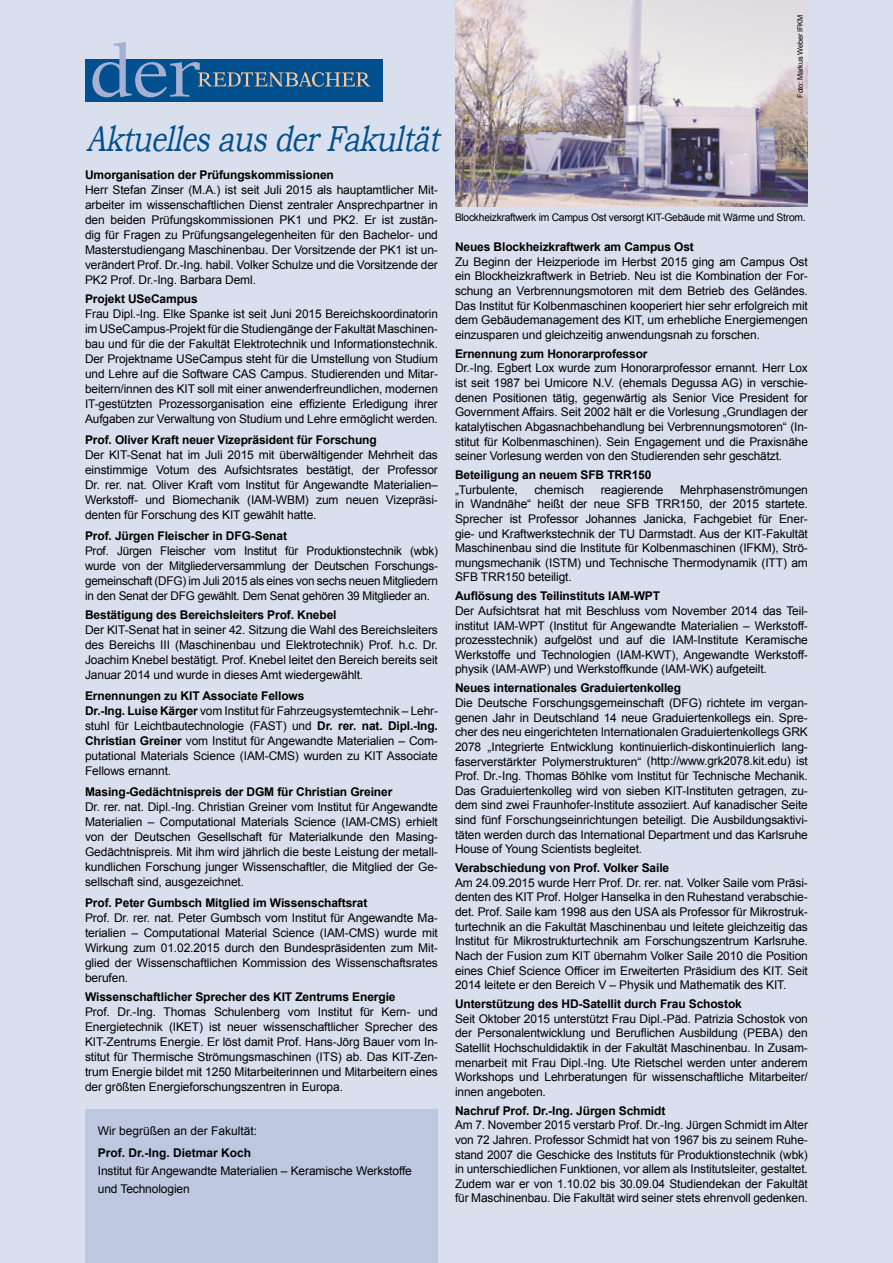
<style>
.page{position:relative;width:893px;height:1263px;background:#dadfed}
.page>*{position:absolute;margin:0;border:0;box-sizing:border-box;transform-origin:0 0}
.t1{font:italic 36px "Bookman Old Style";color:#00508f;scale:.78 1}
.t2{font:12px/15px "Arial";letter-spacing:-.01em;color:#000;text-align:justify}
.t3{font:700 12px "Arial";letter-spacing:-.01em;color:#000}
.t4{font:10.5px "Arial";letter-spacing:-.025em;color:#000}
.t5{font:7.5px "Arial";letter-spacing:-.02em;color:#000}
.s1{font-weight:700}
</style>
<div class="page">
<div style="left:85px;top:60px;width:297px;height:42px;background:#00508f"></div>
<svg style="left:92px;top:42px;width:278px;height:55px"></svg>
<img style="left:455px;top:0;width:352px;height:206px">
<div style="left:85px;top:1109px;width:353px;height:154px;background:#bdc8e0"></div>
<h1 class="t1" style="left:87px;top:115px;width:466px">AktuellesausderFakultät</h1>
<p class="t3" style="left:85px;top:167px;width:250px">Umorganisation der Prüfungskommissionen</p>
<p class="t2" style="left:85px;top:182px;width:354px">Herr Stefan Zinser (M.A.) ist seit Juli 2015 als hauptamtlicher Mit&shy;arbeiter im wissenschaftlichen Dienst zentraler Ansprechpartner in den beiden Prüfungskommissionen PK1 und PK2. Er ist zustän&shy;dig für Fragen zu Prüfungsangelegenheiten für den Bachelor- und Masterstudiengang Maschinenbau. Der Vorsitzende der PK1 ist un&shy;verändert Prof. Dr.-Ing. habil. Volker Schulze und die Vorsitzende der PK2 Prof. Dr.-Ing. Barbara Deml.</p>
<p class="t3" style="left:85px;top:291px;width:114px">Projekt USeCampus</p>
<p class="t2" style="left:85px;top:306px;width:354px">Frau Dipl.-Ing. Elke Spanke ist seit Juni 2015 Bereichskoordinatorin im USeCampus-Projekt für die Studiengänge der Fakultät Maschinen&shy;bau und für die der Fakultät Elektrotechnik und Informationstechnik.<br>Der Projektname USeCampus steht für die Umstellung von Studium und Lehre auf die Software CAS Campus. Studierenden und Mitar&shy;beitern/innen des KIT soll mit einer anwenderfreundlichen, modernen IT-gestützten Prozessorganisation eine effiziente Erledigung ihrer Aufgaben zur Verwaltung von Studium und Lehre ermöglicht werden.</p>
<p class="t3" style="left:85px;top:432px;width:293px">Prof. Oliver Kraft neuer Vizepräsident für Forschung</p>
<p class="t2" style="left:85px;top:447px;width:354px">Der KIT-Senat hat im Juli 2015 mit überwältigender Mehrheit das einstimmige Votum des Aufsichtsrates bestätigt, der Professor Dr. rer. nat. Oliver Kraft vom Institut für Angewandte Materialien– Werkstoff- und Biomechanik (IAM-WBM) zum neuen Vizepräsi&shy;denten für Forschung des KIT gewählt hatte.</p>
<p class="t3" style="left:85px;top:527px;width:203px">Prof. Jürgen Fleischer in DFG-Senat</p>
<p class="t2" style="left:85px;top:543px;width:354px">Prof. Jürgen Fleischer vom Institut für Produktionstechnik (wbk) wurde von der Mitgliederversammlung der Deutschen Forschungs&shy;gemeinschaft (DFG) im Juli 2015 als eines von sechs neuen Mitgliedern in den Senat der DFG gewählt. Dem Senat gehören 39 Mitglieder an.</p>
<p class="t3" style="left:85px;top:607px;width:253px">Bestätigung des Bereichsleiters Prof. Knebel</p>
<p class="t2" style="left:85px;top:622px;width:354px">Der KIT-Senat hat in seiner 42. Sitzung die Wahl des Bereichsleiters des Bereichs III (Maschinenbau und Elektrotechnik) Prof. h.c. Dr.<br>Joachim Knebel bestätigt. Prof. Knebel leitet den Bereich bereits seit Januar 2014 und wurde in dieses Amt wiedergewählt.</p>
<p class="t2" style="left:85px;top:689px;width:354px;text-align:left"><span class="s1">Ernennungen zu KIT Associate Fellows<br>Dr.-Ing. Luise Kärger</span> vom Institut für Fahrzeugsystemtechnik – Lehr&shy;stuhl für Leichtbautechnologie (FAST) und <span class="s1">Dr. rer. nat. Dipl.-Ing.<br>Christian Greiner</span> vom Institut für Angewandte Materialien – Com&shy;putational Materials Science (IAM-CMS) wurden zu KIT Associate Fellows ernannt.</p>
<p class="t3" style="left:85px;top:784px;width:309px">Masing-Gedächtnispreis der DGM für Christian Greiner</p>
<p class="t2" style="left:85px;top:799px;width:354px">Dr. rer. nat. Dipl.-Ing. Christian Greiner vom Institut für Angewandte Materialien – Computational Materials Science (IAM-CMS) erhielt von der Deutschen Gesellschaft für Materialkunde den Masing-Gedächtnispreis. Mit ihm wird jährlich die beste Leistung der metall&shy;kundlichen Forschung junger Wissenschaftler, die Mitglied der Ge&shy;sellschaft sind, ausgezeichnet.</p>
<p class="t3" style="left:85px;top:894px;width:284px">Prof. Peter Gumbsch Mitglied im Wissenschaftsrat</p>
<p class="t2" style="left:85px;top:910px;width:354px">Prof. Dr. rer. nat. Peter Gumbsch vom Institut für Angewandte Ma&shy;terialien – Computational Material Science (IAM-CMS) wurde mit Wirkung zum 01.02.2015 durch den Bundespräsidenten zum Mit&shy;glied der Wissenschaftlichen Kommission des Wissenschaftsrates berufen.</p>
<p class="t3" style="left:85px;top:989px;width:312px">Wissenschaftlicher Sprecher des KIT Zentrums Energie</p>
<p class="t2" style="left:85px;top:1004px;width:354px">Prof. Dr.-Ing. Thomas Schulenberg vom Institut für Kern- und Energietechnik (IKET) ist neuer wissenschaftlicher Sprecher des KIT-Zentrums Energie. Er löst damit Prof. Hans-Jörg Bauer vom In&shy;stitut für Thermische Strömungsmaschinen (ITS) ab. Das KIT-Zen&shy;trum Energie bildet mit 1250 Mitarbeiterinnen und Mitarbeitern eines der größten Energieforschungszentren in Europa.</p>
<p class="t2" style="left:98px;top:1123px;width:161px">Wir begrüßen an der Fakultät:</p>
<p class="t3" style="left:98px;top:1145px;width:155px">Prof. Dr.-Ing. Dietmar Koch</p>
<p class="t2" style="left:98px;top:1162px;width:316px;line-height:18px">Institut für Angewandte Materialien – Keramische Werkstoffe und Technologien</p>
<p class="t5" style="left:795px;top:98px;width:84px;rotate:-90deg">Foto: Markus Weber IFKM</p>
<p class="t4" style="left:455px;top:210px;width:352px">Blockheizkraftwerk im Campus Ost versorgt KIT-Gebäude mit Wärme und Strom.</p>
<p class="t3" style="left:455px;top:239px;width:240px">Neues Blockheizkraftwerk am Campus Ost</p>
<p class="t2" style="left:455px;top:254px;width:354px">Zu Beginn der Heizperiode im Herbst 2015 ging am Campus Ost ein Blockheizkraftwerk in Betrieb. Neu ist die Kombination der For&shy;schung an Verbrennungsmotoren mit dem Betrieb des Geländes.<br>Das Institut für Kolbenmaschinen kooperiert hier sehr erfolgreich mit dem Gebäudemanagement des KIT, um erhebliche Energiemengen einzusparen und gleichzeitig anwendungsnah zu forschen.</p>
<p class="t3" style="left:455px;top:346px;width:194px">Ernennung zum Honorarprofessor</p>
<p class="t2" style="left:455px;top:361px;width:354px">Dr.-Ing. Egbert Lox wurde zum Honorarprofessor ernannt. Herr Lox ist seit 1987 bei Umicore N.V. (ehemals Degussa AG) in verschie&shy;denen Positionen tätig, gegenwärtig als Senior Vice President for Government Affairs. Seit 2002 hält er die Vorlesung „Grundlagen der katalytischen Abgasnachbehandlung bei Verbrennungsmotoren“ (In&shy;stitut für Kolbenmaschinen). Sein Engagement und die Praxisnähe seiner Vorlesung werden von den Studierenden sehr geschätzt.</p>
<p class="t3" style="left:455px;top:467px;width:198px">Beteiligung an neuem SFB TRR150</p>
<p class="t2" style="left:455px;top:482px;width:64px">„Turbulente,</p>
<p class="t2" style="left:534px;top:482px;width:51px">chemisch</p>
<p class="t2" style="left:601px;top:482px;width:64px">reagierende</p>
<p class="t2" style="left:455px;top:482px;width:354px;text-indent:225px">Mehrphasenströmungen in Wandnähe“ heißt der neue SFB TRR150, der 2015 startete.<br>Sprecher ist Professor Johannes Janicka, Fachgebiet für Ener&shy;gie- und Kraftwerkstechnik der TU Darmstadt. Aus der KIT-Fakultät Maschinenbau sind die Institute für Kolbenmaschinen (IFKM), Strö&shy;mungsmechanik (ISTM) und Technische Thermodynamik (ITT) am SFB TRR150 beteiligt.</p>
<p class="t3" style="left:455px;top:588px;width:207px">Auflösung des Teilinstituts IAM-WPT</p>
<p class="t2" style="left:455px;top:603px;width:354px">Der Aufsichtsrat hat mit Beschluss vom November 2014 das Teil&shy;institut IAM-WPT (Institut für Angewandte Materialien – Werkstoff&shy;prozesstechnik) aufgelöst und auf die IAM-Institute Keramische Werkstoffe und Technologien (IAM-KWT), Angewandte Werkstoff&shy;physik (IAM-AWP) und Werkstoffkunde (IAM-WK) aufgeteilt.</p>
<p class="t3" style="left:455px;top:680px;width:228px">Neues internationales Graduiertenkolleg</p>
<p class="t2" style="left:455px;top:696px;width:354px;line-height:14.5px">Die Deutsche Forschungsgemeinschaft (DFG) richtete im vergan&shy;genen Jahr in Deutschland 14 neue Graduiertenkollegs ein. Spre&shy;cher des neu eingerichteten Internationalen Graduiertenkollegs GRK 2078 „Integrierte Entwicklung kontinuierlich-diskontinuierlich lang&shy;faserverstärkter Polymerstrukturen“ (http://www.grk2078.kit.edu) ist Prof. Dr.-Ing. Thomas Böhlke vom Institut für Technische Mechanik.<br>Das Graduiertenkolleg wird von sieben KIT-Instituten getragen, zu&shy;dem sind zwei Fraunhofer-Institute assoziiert. Auf kanadischer Seite sind fünf Forschungseinrichtungen beteiligt. Die Ausbildungsaktivi&shy;täten werden durch das International Department und das Karlsruhe House of Young Scientists begleitet.</p>
<p class="t3" style="left:455px;top:860px;width:216px">Verabschiedung von Prof. Volker Saile</p>
<p class="t2" style="left:455px;top:875px;width:354px">Am 24.09.2015 wurde Herr Prof. Dr. rer. nat. Volker Saile vom Präsi&shy;denten des KIT Prof. Holger Hanselka in den Ruhestand verabschie&shy;det. Prof. Saile kam 1998 aus den USA als Professor für Mikrostruk&shy;turtechnik an die Fakultät Maschinenbau und leitete gleichzeitig das Institut für Mikrostrukturtechnik am Forschungszentrum Karlsruhe.<br>Nach der Fusion zum KIT übernahm Volker Saile 2010 die Position eines Chief Science Officer im Erweiterten Präsidium des KIT. Seit 2014 leitete er den Bereich V – Physik und Mathematik des KIT.</p>
<p class="t3" style="left:455px;top:996px;width:288px">Unterstützung des HD-Satellit durch Frau Schostok</p>
<p class="t2" style="left:455px;top:1011px;width:354px">Seit Oktober 2015 unterstützt Frau Dipl.-Päd. Patrizia Schostok von der Personalentwicklung und Beruflichen Ausbildung (PEBA) den Satellit Hochschuldidaktik in der Fakultät Maschinenbau. In Zusam&shy;menarbeit mit Frau Dipl.-Ing. Ute Rietschel werden unter anderem Workshops und Lehrberatungen für wissenschaftliche Mitarbeiter/ innen angeboten.</p>
<p class="t3" style="left:455px;top:1102px;width:212px">Nachruf Prof. Dr.-Ing. Jürgen Schmidt</p>
<p class="t2" style="left:455px;top:1118px;width:354px">Am 7. November 2015 verstarb Prof. Dr.-Ing. Jürgen Schmidt im Alter von 72 Jahren. Professor Schmidt hat von 1967 bis zu seinem Ruhe&shy;stand 2007 die Geschicke des Instituts für Produktionstechnik (wbk) in unterschiedlichen Funktionen, vor allem als Institutsleiter, gestaltet.<br>Zudem war er von 1.10.02 bis 30.09.04 Studiendekan der Fakultät für Maschinenbau. Die Fakultät wird seiner stets ehrenvoll gedenken.</p>
</div>
